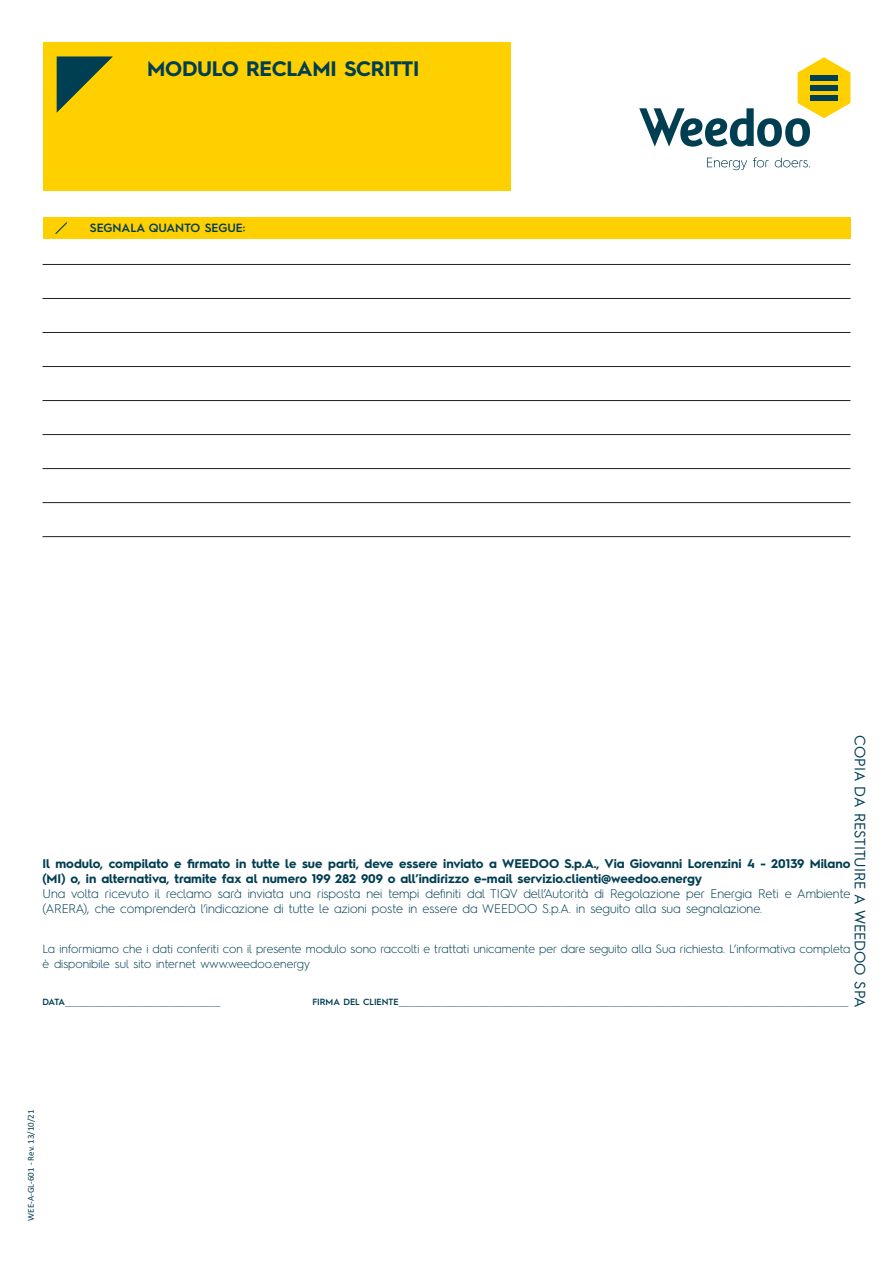
<style>
.page{position:relative;width:893px;height:1263px;background:#fff}
.page>*{position:absolute;margin:0;border:0;box-sizing:border-box;transform-origin:0 0}
.t1{font:700 21px "Weedoo Sans 1";letter-spacing:-.015em;color:#003e52}
.t2{font:15px "Weedoo Sans 1";color:#003e52}
.t3{font:300 12.6px/15.1px "Weedoo Sans 1";color:#003e52}
.t4{font:700 12.6px/15.1px "Weedoo Sans 1";color:#003e52}
.t5{font:300 12px/14.4px "Weedoo Sans 1";color:#003e52}
.t6{font:600 12px "Weedoo Sans 1";color:#003e52}
.t7{font:300 9px "Weedoo Sans 1";color:#003e52}
.t8{font:9px "Calibri";color:#003e52}
.s1{font-weight:600}
</style>
<div class="page">
<div style="left:43px;top:42px;width:468px;height:149px;background:#ffd000"></div>
<svg style="left:57px;top:56px;width:56px;height:57px"></svg>
<svg style="left:639px;top:57px;width:211px;height:90px"></svg>
<div style="left:810px;top:75px;width:28px;height:5px;background:#003e52"></div>
<div style="left:810px;top:85px;width:28px;height:5px;background:#003e52"></div>
<div style="left:810px;top:95px;width:28px;height:5px;background:#003e52"></div>
<svg style="left:707px;top:158px;width:40px;height:12px"></svg>
<svg style="left:753px;top:157px;width:16px;height:10px"></svg>
<svg style="left:775px;top:158px;width:35px;height:9px"></svg>
<div style="left:43px;top:218px;width:807px;height:21px;background:#ffd000"></div>
<svg style="left:55px;top:222px;width:13px;height:12px"></svg>
<hr style="left:43px;top:536px;width:807px;height:1px;background:#231f20">
<hr style="left:43px;top:298px;width:807px;height:1px;background:#231f20">
<hr style="left:43px;top:332px;width:807px;height:1px;background:#231f20">
<hr style="left:43px;top:366px;width:807px;height:1px;background:#231f20">
<hr style="left:43px;top:400px;width:807px;height:1px;background:#231f20">
<hr style="left:43px;top:434px;width:807px;height:1px;background:#231f20">
<hr style="left:43px;top:468px;width:807px;height:1px;background:#231f20">
<hr style="left:43px;top:502px;width:807px;height:1px;background:#231f20">
<hr style="left:43px;top:264px;width:807px;height:1px;background:#231f20">
<h1 class="t1" style="left:147px;top:54px;width:273px">MODULO RECLAMI SCRITTI</h1>
<p class="t6" style="left:90px;top:220px;width:157px">SEGNALA QUANTO SEGUE:</p>
<p class="t2" style="left:870px;top:735px;width:274px;rotate:90deg">COPIA DA RESTITUIRE A WEEDOO SPA</p>
<p class="t4" style="left:43px;top:855px;width:810px">Il modulo, compilato e firmato in tutte le sue parti, deve essere inviato a WEEDOO S.p.A., Via Giovanni Lorenzini 4 - 20139 Milano (MI) o, in alternativa, tramite fax al numero 199 282 909 o all’indirizzo e-mail servizio.clienti@weedoo.energy</p>
<p class="t3" style="left:43px;top:885px;width:809px">Una volta ricevuto il reclamo sarà inviata una risposta nei tempi definiti dal TIQV dell’Autorità di Regolazione per Energia Reti e Ambiente (ARERA), che comprenderà l’indicazione di tutte le azioni poste in essere da WEEDOO S.p.A. in seguito alla sua segnalazione.</p>
<p class="t5" style="left:43px;top:941px;width:809px">La informiamo che i dati conferiti con il presente modulo sono raccolti e trattati unicamente per dare seguito alla Sua richiesta. L’informativa completa è disponibile sul sito internet www.weedoo.energy</p>
<p class="t7" style="left:42px;top:996px;width:180px"><span class="s1">DATA</span>_________________________________________________________</p>
<p class="t7" style="left:312px;top:996px;width:538px"><span class="s1">FIRMA DEL CLIENTE</span>_____________________________________________________________________________________________________________________________________________________________________</p>
<p class="t8" style="left:25px;top:1220px;width:113px;rotate:-90deg">WEE-A-GL-601 - Rev. 13/10/21</p>
</div>
